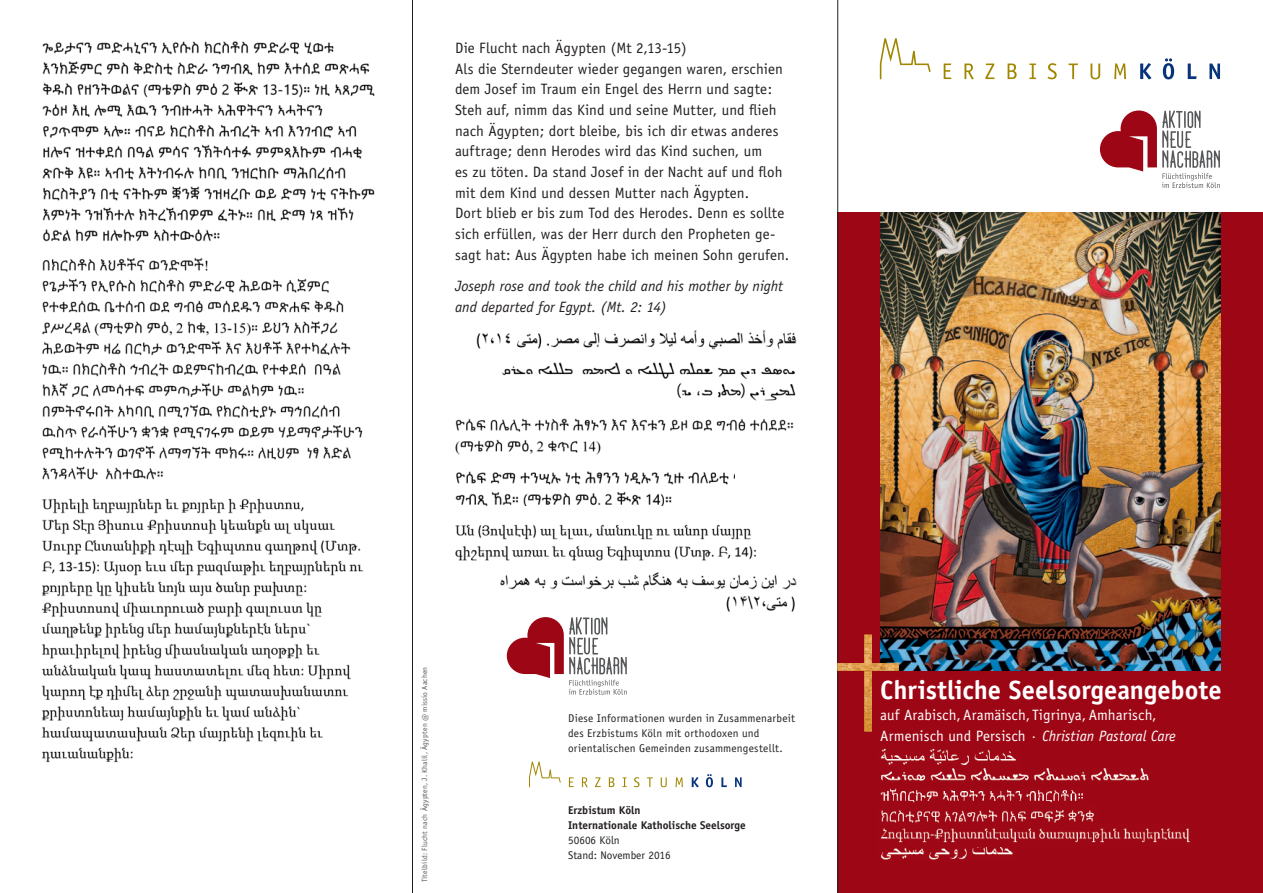
<style>
.page{position:relative;width:1263px;height:893px;background:#fff}
.page>*{position:absolute;margin:0;border:0;box-sizing:border-box;transform-origin:0 0}
.t1{font:700 26.4px "Officina Sans";color:#fff}
.t2{font:15px/20.7px "Officina Sans";letter-spacing:.005em;color:#231f20}
.t3{font:15px/20.7px "Officina Sans";letter-spacing:.005em;color:#fff}
.t4{font:italic 15px/20.7px "Officina Sans";color:#231f20}
.t5{font:11.25px/15px "Officina Sans";letter-spacing:.015em;color:#231f20}
.t6{font:700 11.25px/15px "Officina Sans";color:#231f20}
.t7{font:7.5px "Officina Sans";letter-spacing:.025em;color:#57585a}
.s1{font-style:italic}
</style>
<div class="page">
<div style="left:838px;top:213px;width:425px;height:680px;background:#9d0715"></div>
<img style="left:880px;top:213px;width:340px;height:458px">
<img style="left:880px;top:748px;width:136px;height:18px">
<img style="left:880px;top:847px;width:133px;height:13px">
<img style="left:880px;top:828px;width:310px;height:15px">
<img style="left:881px;top:810px;width:213px;height:13px">
<hr style="left:412px;top:0;width:1px;height:893px;background:#231f20">
<hr style="left:837px;top:0;width:1px;height:893px;background:#231f20">
<img style="left:42px;top:257px;width:321px;height:223px">
<img style="left:500px;top:572px;width:297px;height:40px">
<img style="left:837px;top:635px;width:62px;height:96px">
<img style="left:880px;top:789px;width:203px;height:14px">
<img style="left:881px;top:768px;width:268px;height:13px">
<img style="left:455px;top:472px;width:280px;height:34px">
<img style="left:502px;top:362px;width:294px;height:39px">
<img style="left:41px;top:498px;width:323px;height:265px">
<img style="left:476px;top:330px;width:321px;height:20px">
<img style="left:455px;top:418px;width:339px;height:37px">
<img style="left:455px;top:524px;width:301px;height:37px">
<svg style="left:944px;top:64px;width:7px;height:15px"></svg>
<svg style="left:964px;top:64px;width:10px;height:15px"></svg>
<svg style="left:985px;top:64px;width:9px;height:15px"></svg>
<svg style="left:1007px;top:64px;width:10px;height:15px"></svg>
<svg style="left:1029px;top:64px;width:7px;height:15px"></svg>
<svg style="left:1047px;top:63px;width:10px;height:16px"></svg>
<svg style="left:1068px;top:64px;width:10px;height:15px"></svg>
<svg style="left:1090px;top:64px;width:10px;height:15px"></svg>
<svg style="left:1114px;top:64px;width:12px;height:15px"></svg>
<svg style="left:1140px;top:63px;width:11px;height:16px"></svg>
<svg style="left:1163px;top:58px;width:11px;height:21px"></svg>
<svg style="left:1188px;top:64px;width:9px;height:15px"></svg>
<svg style="left:1209px;top:64px;width:11px;height:15px"></svg>
<svg style="left:880px;top:38px;width:51px;height:41px"></svg>
<svg style="left:569px;top:777px;width:5px;height:10px"></svg>
<svg style="left:582px;top:777px;width:6px;height:10px"></svg>
<svg style="left:595px;top:777px;width:6px;height:10px"></svg>
<svg style="left:609px;top:777px;width:5px;height:10px"></svg>
<svg style="left:622px;top:777px;width:5px;height:10px"></svg>
<svg style="left:634px;top:777px;width:5px;height:10px"></svg>
<svg style="left:647px;top:777px;width:6px;height:10px"></svg>
<svg style="left:661px;top:777px;width:6px;height:10px"></svg>
<svg style="left:675px;top:777px;width:8px;height:10px"></svg>
<svg style="left:692px;top:777px;width:7px;height:10px"></svg>
<svg style="left:706px;top:774px;width:7px;height:13px"></svg>
<svg style="left:721px;top:777px;width:6px;height:10px"></svg>
<svg style="left:735px;top:777px;width:7px;height:10px"></svg>
<svg style="left:529px;top:762px;width:32px;height:25px"></svg>
<svg style="left:507px;top:617px;width:120px;height:78px"></svg>
<svg style="left:1100px;top:110px;width:120px;height:78px"></svg>
<img style="left:43px;top:41px;width:332px;height:201px">
<p class="t2" style="left:455px;top:37px;width:336px">Die Flucht nach Ägypten (Mt 2,13-15)<br>Als die Sterndeuter wieder gegangen waren, erschien dem Josef im Traum ein Engel des Herrn und sagte:<br>Steh auf, nimm das Kind und seine Mutter, und flieh nach Ägypten; dort bleibe, bis ich dir etwas anderes auftrage; denn Herodes wird das Kind suchen, um<br>es zu töten. Da stand Josef in der Nacht auf und floh mit dem Kind und dessen Mutter nach Ägypten.<br>Dort blieb er bis zum Tod des Herodes. Denn es sollte sich erfüllen, was der Herr durch den Propheten ge&shy;sagt hat: Aus Ägypten habe ich meinen Sohn gerufen.</p>
<p class="t4" style="left:455px;top:276px;width:330px">Joseph rose and took the child and his mother by night and departed for Egypt. (Mt. 2: 14)</p>
<p class="t7" style="left:420px;top:882px;width:217px;rotate:-90deg">Titelbild: Flucht nach Ägypten, J. Khalil, Ägypten @ missio Aachen</p>
<h1 class="t1" style="left:880px;top:673px;width:343px">Christliche Seelsorgeangebote</h1>
<p class="t5" style="left:568px;top:710px;width:228px">Diese Informationen wurden in Zusammenarbeit des Erzbistums Köln mit orthodoxen und orientalischen Gemeinden zusammengestellt.</p>
<p class="t3" style="left:880px;top:705px;width:297px">auf Arabisch, Aramäisch, Tigrinya, Amharisch,<br>Armenisch und Persisch · <span class="s1">Christian Pastoral Care</span></p>
<p class="t6" style="left:568px;top:803px;width:179px">Erzbistum Köln<br>Internationale Katholische Seelsorge</p>
<p class="t5" style="left:568px;top:833px;width:104px">50606 Köln<br>Stand: November 2016</p>
</div>
